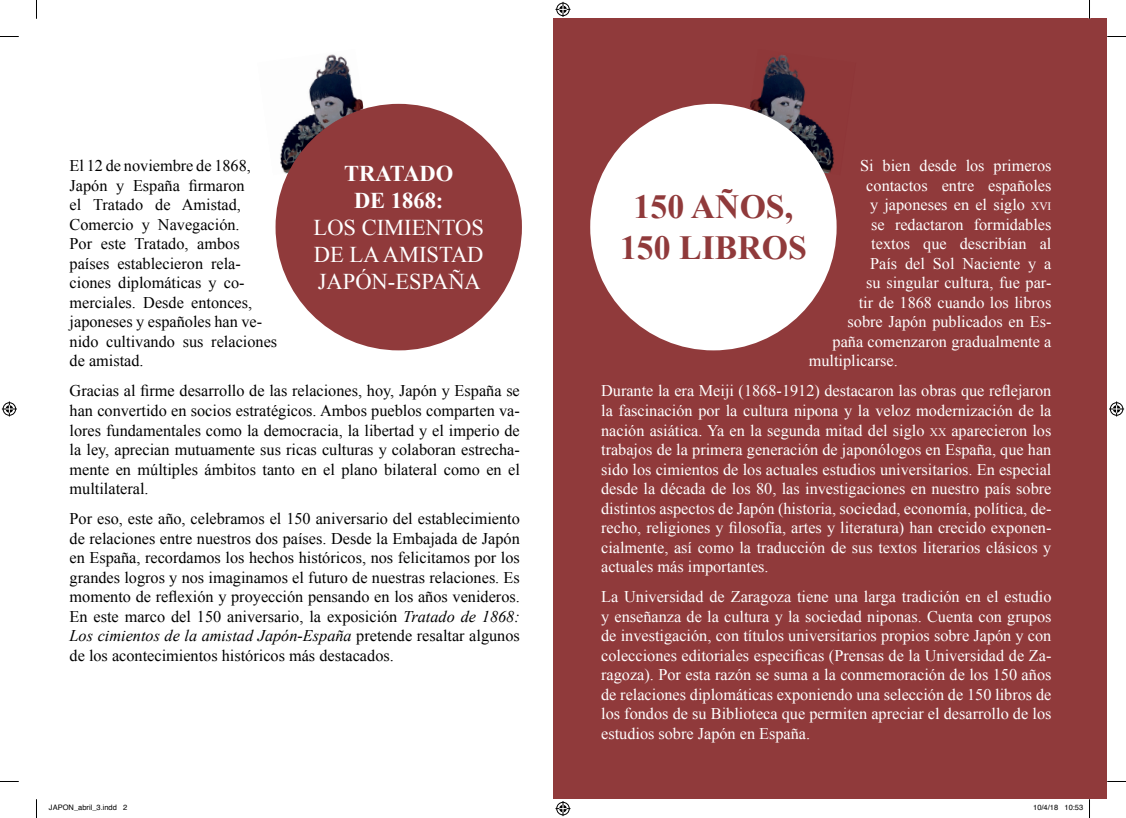
<style>
.page{position:relative;width:1126px;height:818px;background:#fff}
.page>*{position:absolute;margin:0;border:0;box-sizing:border-box;transform-origin:0 0}
.t1{font:700 33.75px/40.5px "Times New Roman";color:#903a3b;text-align:center}
.t2{font:22.5px/27px "Times New Roman";color:#fff;text-align:justify}
.t3{font:700 22.5px/27px "Times New Roman";color:#fff;text-align:center}
.t4{font:16.25px/19.5px "Times New Roman";color:#fff;text-align:justify}
.t5{font:16.25px/19.5px "Times New Roman";color:#000;text-align:justify}
.t6{font:7.5px "Helvetica";color:#000}
.s1{font-style:italic}
.s2{font-size:11.38px}
</style>
<div class="page">
<div style="left:553px;top:19px;width:554px;height:779px;background:#903a3b"></div>
<img style="left:742px;top:55px;width:93px;height:120px">
<img style="left:280px;top:54px;width:89px;height:120px">
<div style="left:275px;top:104px;width:247px;height:246px;background:#903a3b;border-radius:50%"></div>
<div style="left:590px;top:104px;width:246px;height:246px;background:#fff;border-radius:50%"></div>
<svg style="left:0;top:36px;width:19px;height:1px"></svg>
<svg style="left:1107px;top:36px;width:18px;height:1px"></svg>
<svg style="left:36px;top:0;width:1px;height:19px"></svg>
<svg style="left:36px;top:799px;width:1px;height:18px"></svg>
<svg style="left:1088px;top:0;width:2px;height:19px"></svg>
<svg style="left:555px;top:2px;width:15px;height:15px"></svg>
<svg style="left:555px;top:801px;width:15px;height:14px"></svg>
<svg style="left:2px;top:401px;width:15px;height:15px"></svg>
<svg style="left:1109px;top:401px;width:14px;height:15px"></svg>
<svg style="left:1064px;top:798px;width:26px;height:19px"></svg>
<p class="t5" style="left:70px;top:155px;width:209px;text-align:left">El 12 de noviembre de 1868,<br>Japón y España firmaron<br>el Tratado de Amistad,<br>Comercio y Navegación.<br>Por este Tratado, ambos países establecieron rela&shy;ciones diplomáticas y co&shy;merciales. Desde entonces, japoneses y españoles han ve&shy;nido cultivando sus relaciones de amistad.</p>
<p class="t5" style="left:70px;top:381px;width:452px">Gracias al firme desarrollo de las relaciones, hoy, Japón y España se han convertido en socios estratégicos. Ambos pueblos comparten va&shy;lores fundamentales como la democracia, la libertad y el imperio de la ley, aprecian mutuamente sus ricas culturas y colaboran estrecha&shy;mente en múltiples ámbitos tanto en el plano bilateral como en el multilateral.</p>
<p class="t5" style="left:70px;top:508px;width:452px">Por eso, este año, celebramos el 150 aniversario del establecimiento de relaciones entre nuestros dos países. Desde la Embajada de Japón en España, recordamos los hechos históricos, nos felicitamos por los grandes logros y nos imaginamos el futuro de nuestras relaciones. Es momento de reflexión y proyección pensando en los años venideros.<br>En este marco del 150 aniversario, la exposición <span class="s1">Tratado de 1868:<br>Los cimientos de la amistad Japón-España</span> pretende resaltar algunos de los acontecimientos históricos más destacados.</p>
<h2 class="t3" style="left:344px;top:159px;width:111px">TRATADO<br>DE 1868:</h2>
<h2 class="t2" style="left:313px;top:213px;width:172px">LOS CIMIENTOS DE LA AMISTAD JAPÓN-ESPAÑA</h2>
<p class="t4" style="left:860px;top:155px;width:193px">Si bien desde los primeros</p>
<p class="t4" style="left:866px;top:175px;width:187px">contactos entre españoles</p>
<p class="t4" style="left:870px;top:194px;width:183px">y japoneses en el siglo <span class="s2">XVI</span></p>
<p class="t4" style="left:871px;top:214px;width:182px">se redactaron formidables</p>
<p class="t4" style="left:871px;top:233px;width:182px">textos que describían al</p>
<p class="t4" style="left:870px;top:253px;width:183px">País del Sol Naciente y a</p>
<p class="t4" style="left:866px;top:272px;width:186px">su singular cultura, fue par-</p>
<p class="t4" style="left:858px;top:292px;width:194px">tir de 1868 cuando los libros</p>
<p class="t4" style="left:847px;top:311px;width:205px">sobre Japón publicados en Es-</p>
<p class="t4" style="left:832px;top:331px;width:220px">paña comenzaron gradualmente a</p>
<p class="t4" style="left:808px;top:350px;width:90px">multiplicarse.</p>
<p class="t4" style="left:601px;top:381px;width:452px">Durante la era Meiji (1868-1912) destacaron las obras que reflejaron la fascinación por la cultura nipona y la veloz modernización de la nación asiática. Ya en la segunda mitad del siglo <span class="s2">XX</span> aparecieron los trabajos de la primera generación de japonólogos en España, que han sido los cimientos de los actuales estudios universitarios. En especial desde la década de los 80, las investigaciones en nuestro país sobre distintos aspectos de Japón (historia, sociedad, economía, política, de&shy;recho, religiones y filosofía, artes y literatura) han crecido exponen&shy;cialmente, así como la traducción de sus textos literarios clásicos y actuales más importantes.</p>
<p class="t4" style="left:601px;top:586px;width:452px">La Universidad de Zaragoza tiene una larga tradición en el estudio y enseñanza de la cultura y la sociedad niponas. Cuenta con grupos de investigación, con títulos universitarios propios sobre Japón y con colecciones editoriales especificas (Prensas de la Universidad de Za&shy;ragoza). Por esta razón se suma a la conmemoración de los 150 años de relaciones diplomáticas exponiendo una selección de 150 libros de los fondos de su Biblioteca que permiten apreciar el desarrollo de los estudios sobre Japón en España.</p>
<h1 class="t1" style="left:620px;top:186px;width:188px">150 AÑOS,<br>150 LIBROS</h1>
<p class="t6" style="left:49px;top:801px;width:80px">JAPON_abril_3.indd 2</p>
<p class="t6" style="left:1033px;top:801px;width:52px">10/4/18 10:53</p>
</div>
